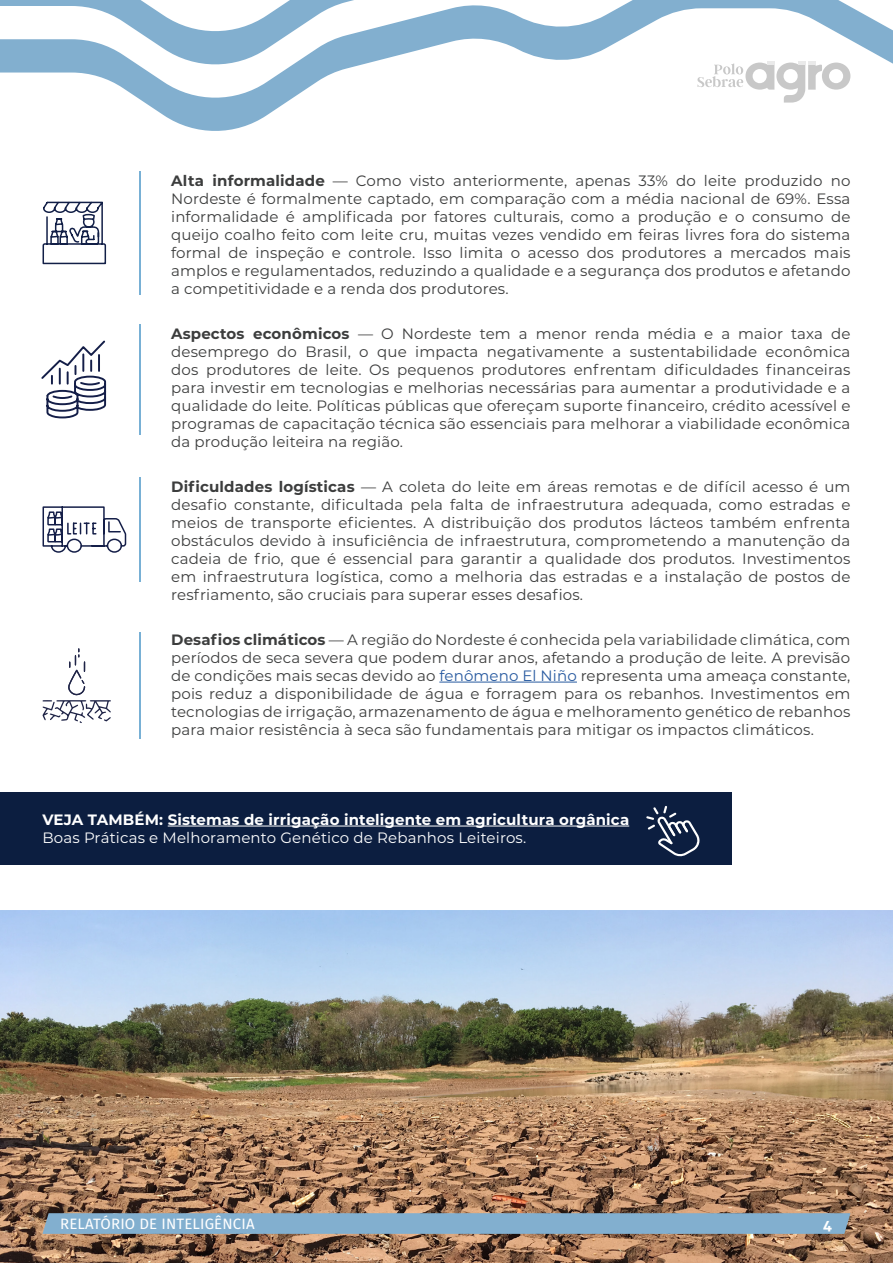
<style>
.page{position:relative;width:893px;height:1263px;background:#fff}
.page>*{position:absolute;margin:0;border:0;box-sizing:border-box;transform-origin:0 0}
.t1{font:15px/18px "Montserrat";letter-spacing:.01em;color:#3c3d3d;text-align:justify}
.t2{font:700 15px "Montserrat";letter-spacing:.01em;color:#fff}
.t3{font:15px "Montserrat";letter-spacing:.01em;color:#fff}
.t4{font:15px "Fira Sans";letter-spacing:.01em;color:#fff}
.t5{font:700 15px "Campuni Demo";color:#fff}
.s1{font-weight:700}
.s2{color:#285aa0}
</style>
<div class="page">
<div style="left:0;top:792px;width:731px;height:73px;background:#0c1e40"></div>
<img style="left:0;top:910px;width:893px;height:353px">
<svg style="left:43px;top:1213px;width:807px;height:21px;background:#82adcc"></svg>
<hr style="left:439px;top:682px;width:138px;height:1px;background:#285aa0">
<hr style="left:168px;top:826px;width:461px;height:1px;background:#fff">
<svg style="left:0;top:70px;width:851px;height:61px"></svg>
<svg style="left:0;top:0;width:893px;height:70px"></svg>
<hr style="left:140px;top:171px;width:1px;height:124px;background:#78b0d5">
<hr style="left:140px;top:477px;width:1px;height:105px;background:#78b0d5">
<hr style="left:140px;top:632px;width:1px;height:107px;background:#78b0d5">
<hr style="left:140px;top:324px;width:1px;height:111px;background:#78b0d5">
<svg style="left:42px;top:506px;width:85px;height:47px"></svg>
<svg style="left:41px;top:340px;width:66px;height:79px"></svg>
<svg style="left:42px;top:201px;width:65px;height:64px"></svg>
<svg style="left:646px;top:806px;width:54px;height:51px"></svg>
<svg style="left:42px;top:648px;width:69px;height:75px"></svg>
<p class="t1" style="left:171px;top:171px;width:681px"><span class="s1">Alta informalidade</span> — Como visto anteriormente, apenas 33% do leite produzido no Nordeste é formalmente captado, em comparação com a média nacional de 69%. Essa informalidade é amplificada por fatores culturais, como a produção e o consumo de queijo coalho feito com leite cru, muitas vezes vendido em feiras livres fora do sistema formal de inspeção e controle. Isso limita o acesso dos produtores a mercados mais amplos e regulamentados, reduzindo a qualidade e a segurança dos produtos e afetando a competitividade e a renda dos produtores.</p>
<p class="t1" style="left:171px;top:324px;width:681px"><span class="s1">Aspectos econômicos</span> — O Nordeste tem a menor renda média e a maior taxa de desemprego do Brasil, o que impacta negativamente a sustentabilidade econômica dos produtores de leite. Os pequenos produtores enfrentam dificuldades financeiras para investir em tecnologias e melhorias necessárias para aumentar a produtividade e a qualidade do leite. Políticas públicas que ofereçam suporte financeiro, crédito acessível e programas de capacitação técnica são essenciais para melhorar a viabilidade econômica da produção leiteira na região.</p>
<p class="t1" style="left:171px;top:477px;width:681px"><span class="s1">Dificuldades logísticas</span> — A coleta do leite em áreas remotas e de difícil acesso é um desafio constante, dificultada pela falta de infraestrutura adequada, como estradas e meios de transporte eficientes. A distribuição dos produtos lácteos também enfrenta obstáculos devido à insuficiência de infraestrutura, comprometendo a manutenção da cadeia de frio, que é essencial para garantir a qualidade dos produtos. Investimentos em infraestrutura logística, como a melhoria das estradas e a instalação de postos de resfriamento, são cruciais para superar esses desafios.</p>
<p class="t1" style="left:171px;top:630px;width:681px"><span class="s1">Desafios climáticos</span> — A região do Nordeste é conhecida pela variabilidade climática, com períodos de seca severa que podem durar anos, afetando a produção de leite. A previsão de condições mais secas devido ao <span class="s2">fenômeno El Niño</span> representa uma ameaça constante, pois reduz a disponibilidade de água e forragem para os rebanhos. Investimentos em tecnologias de irrigação, armazenamento de água e melhoramento genético de rebanhos para maior resistência à seca são fundamentais para mitigar os impactos climáticos.</p>
<p class="t2" style="left:43px;top:808px;width:588px">VEJA TAMBÉM: Sistemas de irrigação inteligente em agricultura orgânica</p>
<p class="t3" style="left:43px;top:827px;width:485px">Boas Práticas e Melhoramento Genético de Rebanhos Leiteiros.</p>
<p class="t4" style="left:60px;top:1213px;width:196px">RELATÓRIO DE INTELIGÊNCIA</p>
<p class="t5" style="left:823px;top:1217px;width:10px">4</p>
</div>
